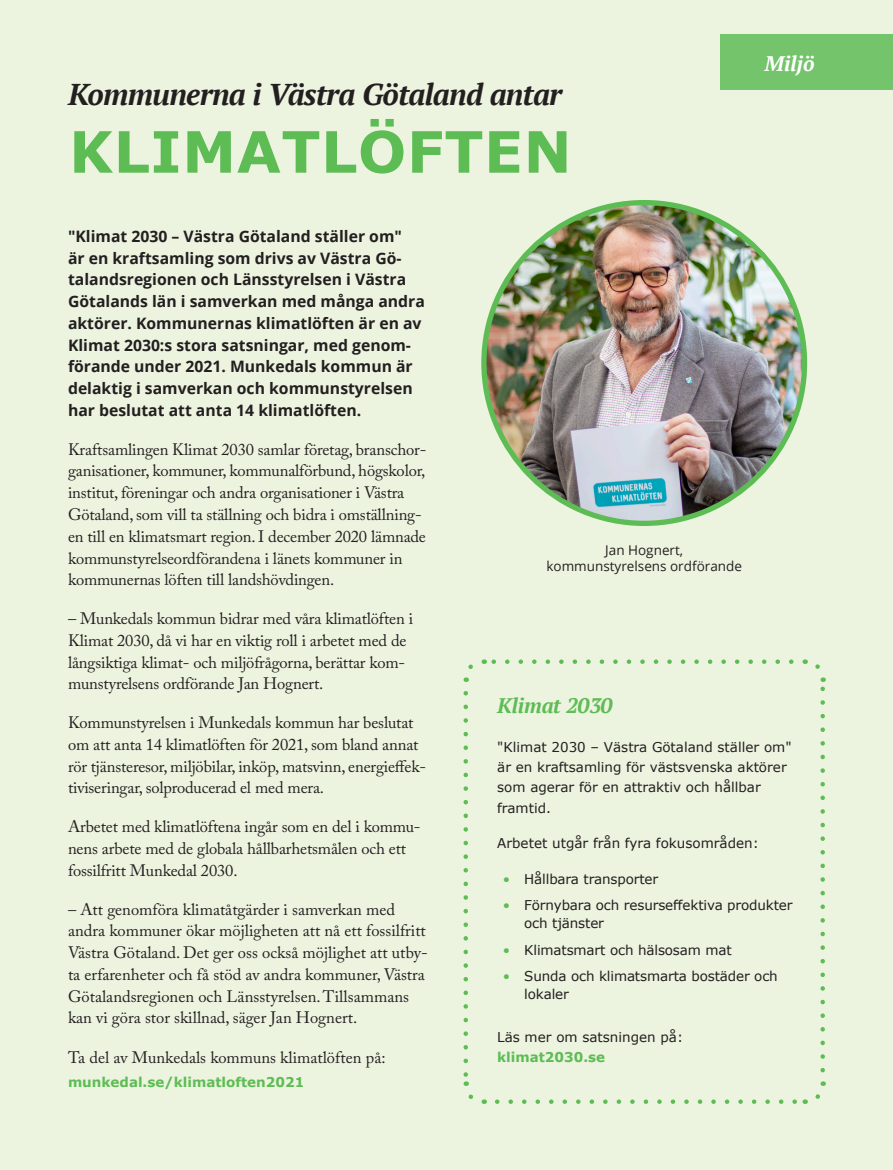
<style>
.page{position:relative;width:893px;height:1170px;background:#fff}
.page>*{position:absolute;margin:0;border:0;box-sizing:border-box;transform-origin:0 0}
.H1_Verdana_blå_stor{font:700 57px "Verdana";letter-spacing:.01em;color:#5ebc55}
.H1_Verdana_blå_stor-2{font:italic 700 30px "PT Serif";letter-spacing:-.025em;color:#231f20}
.PT_sans_14_pt_H2{font:italic 700 21px "PT Serif";letter-spacing:-.01em;color:#5ebc55}
.t1{font:italic 700 21px "PT Serif";color:#fff}
.Brödtext_caslon_11_p{font:16.5px/21.8px "Adobe Caslon Pro";letter-spacing:-.005em;color:#231f20}
.Ingress{font:16.5px/21.8px "Adobe Caslon Pro";letter-spacing:-.01em;color:#231f20}
.Ingress-2{font:700 15.75px/21.8px "Open Sans";color:#231f20}
.Box_Verdana{font:13.5px/20.2px "Verdana";letter-spacing:-.01em;color:#231f20}
.Bildtext{font:13.5px/16.2px "Open Sans";color:#231f20;text-align:center}
.Verdana_brödtext{font:13.5px/20.2px "Verdana";color:#231f20}
.Brödtext_caslon_11_p-2{font:700 13.5px "Verdana";color:#5ebc55}
.s1{color:#5ebc55}
.s2{font-weight:700;color:#5ebc55}
</style>
<div class="page">
<div style="left:0;top:0;width:893px;height:1169px;background:#ecf4e0"></div>
<svg style="left:497px;top:1099px;width:300px;height:4px"></svg>
<svg style="left:484px;top:659px;width:307px;height:5px"></svg>
<svg style="left:463px;top:664px;width:10px;height:18px"></svg>
<svg style="left:463px;top:693px;width:22px;height:411px"></svg>
<svg style="left:805px;top:1081px;width:21px;height:22px"></svg>
<svg style="left:805px;top:659px;width:20px;height:411px"></svg>
<div style="left:720px;top:34px;width:173px;height:55px;background:#73c46a"></div>
<img style="left:484px;top:202px;width:320px;height:321px;border-radius:160px">
<h1 class="H1_Verdana_blå_stor-2" style="left:68px;top:75px;width:496px">Kommunerna i Västra Götaland antar</h1>
<h1 class="H1_Verdana_blå_stor" style="left:69px;top:111px;width:504px">KLIMATLÖFTEN</h1>
<p class="t1" style="left:765px;top:49px;width:51px">Miljö</p>
<p class="Ingress-2" style="left:68px;top:225px;width:358px">"Klimat 2030 – Västra Götaland ställer om"<br>är en kraftsamling som drivs av Västra Gö&shy;talandsregionen och Länsstyrelsen i Västra Götalands län i samverkan med många andra aktörer. Kommunernas klimatlöften är en av Klimat 2030:s stora satsningar, med genom&shy;förande under 2021. Munkedals kommun är delaktig i samverkan och kommunstyrelsen har beslutat att anta 14 klimatlöften.</p>
<p class="Ingress" style="left:68px;top:438px;width:360px">Kraftsamlingen Klimat 2030 samlar företag, branschor&shy;ganisationer, kommuner, kommunalförbund, högskolor, institut, föreningar och andra organisationer i Västra Götaland, som vill ta ställning och bidra i omställning&shy;en till en klimatsmart region. I december 2020 lämnade kommunstyrelseordförandena i länets kommuner in kommunernas löften till landshövdingen.</p>
<p class="Ingress" style="left:68px;top:607px;width:347px">– Munkedals kommun bidrar med våra klimatlöften i Klimat 2030, då vi har en viktig roll i arbetet med de långsiktiga klimat- och miljöfrågorna, berättar kom&shy;munstyrelsens ordförande Jan Hognert.</p>
<p class="Brödtext_caslon_11_p" style="left:68px;top:711px;width:360px">Kommunstyrelsen i Munkedals kommun har beslutat om att anta 14 klimatlöften för 2021, som bland annat rör tjänsteresor, miljöbilar, inköp, matsvinn, energieffek&shy;tiviseringar, solproducerad el med mera.</p>
<p class="Brödtext_caslon_11_p" style="left:68px;top:815px;width:354px">Arbetet med klimatlöftena ingår som en del i kommu&shy;nens arbete med de globala hållbarhetsmålen och ett fossilfritt Munkedal 2030.</p>
<p class="Brödtext_caslon_11_p" style="left:68px;top:897px;width:361px">– Att genomföra klimatåtgärder i samverkan med andra kommuner ökar möjligheten att nå ett fossilfritt Västra Götaland. Det ger oss också möjlighet att utby&shy;ta erfarenheter och få stöd av andra kommuner, Västra Götalandsregionen och Länsstyrelsen. Tillsammans kan vi göra stor skillnad, säger Jan Hognert.</p>
<p class="Brödtext_caslon_11_p" style="left:68px;top:1046px;width:319px">Ta del av Munkedals kommuns klimatlöften på:</p>
<p class="Brödtext_caslon_11_p-2" style="left:68px;top:1072px;width:238px">munkedal.se/klimatloften2021</p>
<p class="Bildtext" style="left:546px;top:541px;width:197px">Jan Hognert, kommunstyrelsens ordförande</p>
<p class="PT_sans_14_pt_H2" style="left:497px;top:692px;width:117px">Klimat 2030</p>
<p class="Box_Verdana" style="left:497px;top:736px;width:296px">"Klimat 2030 – Västra Götaland ställer om" är en kraftsamling för västsvenska aktörer som agerar för en attraktiv och hållbar framtid.</p>
<p class="Box_Verdana" style="left:497px;top:833px;width:263px">Arbetet utgår från fyra fokusområden:</p>
<p class="Box_Verdana" style="left:503px;top:868px;width:157px"><span class="s1">•</span> Hållbara transporter</p>
<p class="Box_Verdana" style="left:524px;top:896px;width:270px;line-height:18px;text-indent:-21px"><span class="s1">•</span> Förnybara och resurseffektiva produkter och tjänster</p>
<p class="Box_Verdana" style="left:503px;top:939px;width:230px"><span class="s1">•</span> Klimatsmart och hälsosam mat</p>
<p class="Box_Verdana" style="left:524px;top:967px;width:255px;line-height:18px;text-indent:-21px"><span class="s1">•</span> Sunda och klimatsmarta bostäder och lokaler</p>
<p class="Verdana_brödtext" style="left:497px;top:1026px;width:187px">Läs mer om satsningen på: <span class="s2">klimat2030.se</span></p>
</div>
